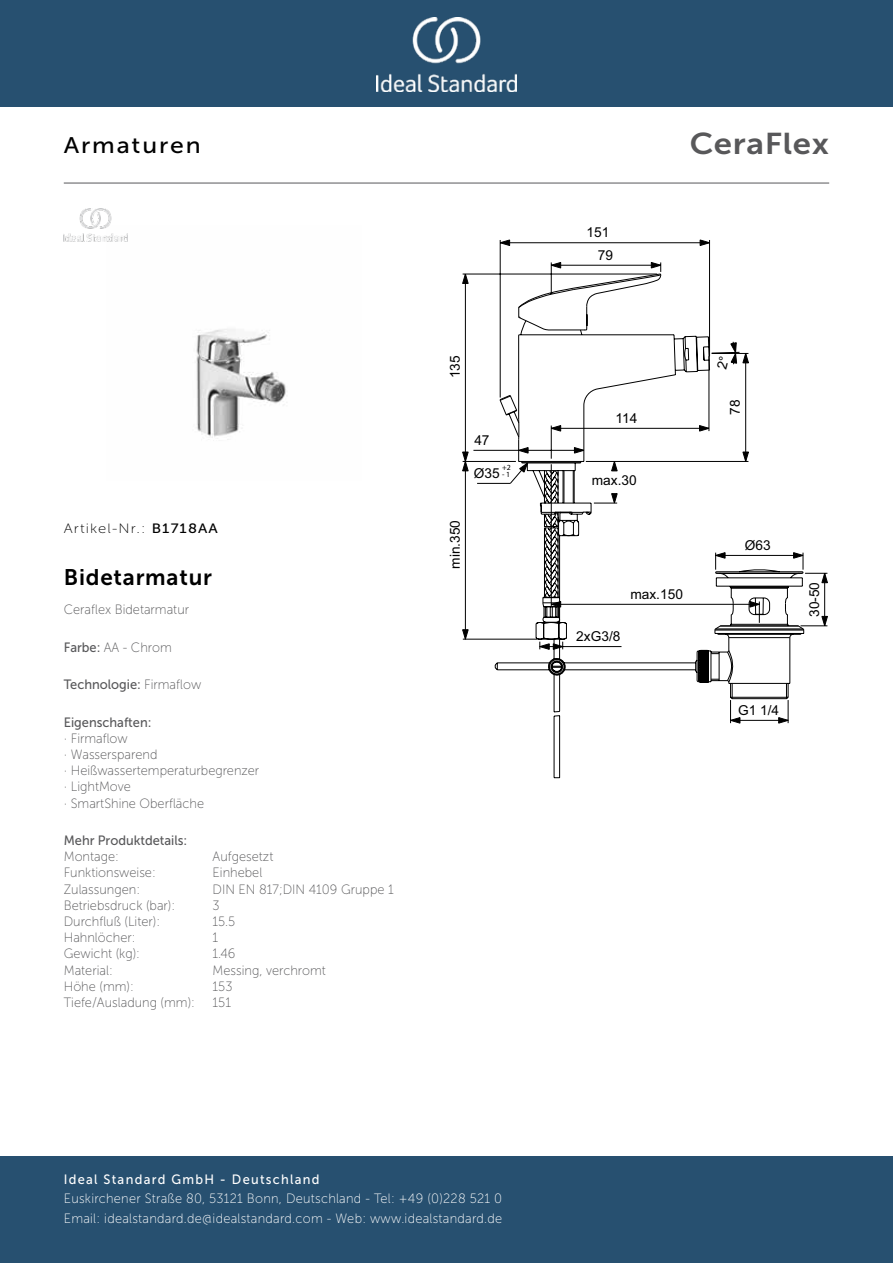
<style>
.page{position:relative;width:893px;height:1263px;background:#fff}
.page>*{position:absolute;margin:0;border:0;box-sizing:border-box;transform-origin:0 0}
._001_Produkttyp{font:30px "Museo Sans 700";letter-spacing:.02em;color:#58585a;scale:1.1 1}
.t1{font:22.5px "Museo Sans 700";letter-spacing:.035em;color:#000}
.t2{font:22.5px "Museo Sans 500";letter-spacing:.075em;color:#000;scale:1.1 1}
.t3{font:13.65px "Arial";color:#000}
.t4{font:13.5px/19.5px "Museo Sans 100";letter-spacing:.02em;color:#fff;scale:.95 1}
.Features{font:13.5px/16.2px "Museo Sans 100";color:#58585a;scale:.95 1}
.Technology{font:13.5px "Museo Sans 500";color:#58585a;scale:.95 1}
.Accreditations{font:13.5px "Museo Sans 100";color:#58585a;scale:.95 1}
.t5{font:13.5px "Museo Sans 500";letter-spacing:.1em;color:#fff;scale:.95 1}
.Material{font:13.5px "Museo Sans 100";color:#58585a;scale:.95 1}
.Operation_Type{font:13.5px "Museo Sans 100";color:#58585a;scale:.95 1}
.Depth__mm{font:13.5px "Museo Sans 100";color:#58585a;scale:.95 1}
.Flow_Rate__litre{font:13.5px "Museo Sans 100";color:#58585a;scale:.95 1}
.Marketing_Descriptio{font:13.5px "Museo Sans 100";color:#58585a;scale:.95 1}
.Operation_Pressure{font:13.5px "Museo Sans 100";color:#58585a;scale:.95 1}
.t6{font:13.5px "Museo Sans 100";letter-spacing:.075em;color:#000;scale:1.1 1}
.Mounting{font:13.5px "Museo Sans 100";color:#58585a;scale:.95 1}
.Net_Weight__kg{font:13.5px "Museo Sans 100";color:#58585a;scale:.95 1}
.Colour{font:13.5px "Museo Sans 100";color:#58585a;scale:.95 1}
.Tap_Holes{font:13.5px "Museo Sans 100";color:#58585a;scale:.95 1}
.Height__mm{font:13.5px "Museo Sans 100";color:#58585a;scale:.95 1}
.t7{font:7.8px "Myriad Pro";color:#000}
.s1{font-family:"Museo Sans 500"}
.s2{font-family:"Museo Sans 100"}
</style>
<div class="page">
<div style="left:0;top:1157px;width:893px;height:106px;background:#275070"></div>
<div style="left:0;top:0;width:893px;height:107px;background:#275070"></div>
<img style="left:376px;top:18px;width:141px;height:73px">
<hr style="left:64px;top:183px;width:765px;height:1px;background:#58585a">
<img style="left:196px;top:329px;width:90px;height:111px">
<svg style="left:462px;top:239px;width:366px;height:485px"></svg>
<svg style="left:510px;top:262px;width:151px;height:516px"></svg>
<hr style="left:477px;top:483px;width:33px;height:1px;background:#000">
<svg style="left:749px;top:601px;width:11px;height:8px"></svg>
<img style="left:64px;top:208px;width:64px;height:34px">
<svg style="left:717px;top:342px;width:32px;height:28px"></svg>
<p class="t2" style="left:64px;top:133px;width:126px">Armaturen</p>
<p class="_001_Produkttyp" style="left:690px;top:127px;width:128px">CeraFlex</p>
<p class="t3" style="left:586px;top:223px;width:24px">151</p>
<p class="t6" style="left:64px;top:521px;width:142px">Artikel-Nr.: <span class="s1">B1718AA</span></p>
<p class="t1" style="left:64px;top:565px;width:150px">Bidetarmatur</p>
<p class="Marketing_Descriptio" style="left:64px;top:602px;width:133px">Ceraflex Bidetarmatur</p>
<p class="Colour" style="left:64px;top:640px;width:115px"><span class="s1">Farbe:</span> AA - Chrom</p>
<p class="Technology" style="left:64px;top:677px;width:146px">Technologie: <span class="s2">Firmaflow</span></p>
<p class="Features" style="left:64px;top:714px;width:207px"><span class="s1">Eigenschaften:<br></span>· Firmaflow<br>· Wassersparend<br>· Heißwassertemperaturbegrenzer · LightMove<br>· SmartShine Oberfläche</p>
<p class="Technology" style="left:64px;top:833px;width:132px">Mehr Produktdetails:</p>
<p class="Mounting" style="left:64px;top:849px;width:60px">Montage:</p>
<p class="Mounting" style="left:213px;top:849px;width:65px">Aufgesetzt</p>
<p class="Operation_Type" style="left:64px;top:866px;width:98px">Funktionsweise:</p>
<p class="Operation_Type" style="left:213px;top:866px;width:54px">Einhebel</p>
<p class="Accreditations" style="left:64px;top:882px;width:82px">Zulassungen:</p>
<p class="Accreditations" style="left:213px;top:882px;width:192px">DIN EN 817;DIN 4109 Gruppe 1</p>
<p class="Operation_Pressure" style="left:64px;top:898px;width:119px">Betriebsdruck (bar):</p>
<p class="Operation_Pressure" style="left:213px;top:898px;width:9px">3</p>
<p class="Flow_Rate__litre" style="left:64px;top:914px;width:103px">Durchfluß (Liter):</p>
<p class="Flow_Rate__litre" style="left:213px;top:914px;width:25px">15.5</p>
<p class="Tap_Holes" style="left:64px;top:930px;width:77px">Hahnlöcher:</p>
<p class="Tap_Holes" style="left:213px;top:930px;width:7px">1</p>
<p class="Net_Weight__kg" style="left:64px;top:947px;width:82px">Gewicht (kg):</p>
<p class="Net_Weight__kg" style="left:213px;top:947px;width:26px">1.46</p>
<p class="Material" style="left:64px;top:963px;width:53px">Material:</p>
<p class="Material" style="left:213px;top:963px;width:121px">Messing, verchromt</p>
<p class="Height__mm" style="left:64px;top:979px;width:75px">Höhe (mm):</p>
<p class="Height__mm" style="left:213px;top:979px;width:22px">153</p>
<p class="Depth__mm" style="left:64px;top:995px;width:140px">Tiefe/Ausladung (mm):</p>
<p class="Depth__mm" style="left:213px;top:995px;width:21px">151</p>
<p class="t3" style="left:446px;top:378px;width:24px;rotate:-90deg">135</p>
<p class="t3" style="left:474px;top:431px;width:17px">47</p>
<p class="t7" style="left:502px;top:462px;width:10px">+2</p>
<p class="t7" style="left:502px;top:470px;width:10px">- 1</p>
<p class="t3" style="left:474px;top:464px;width:27px">Ø35</p>
<p class="t3" style="left:446px;top:569px;width:50px;rotate:-90deg">min.350</p>
<p class="t5" style="left:64px;top:1172px;width:271px">Ideal Standard GmbH - Deutschland</p>
<p class="t4" style="left:64px;top:1189px;width:463px">Euskirchener Straße 80, 53121 Bonn, Deutschland - Tel: +49 (0)228 521 0<br>Email: idealstandard.de@idealstandard.com - Web: www.idealstandard.de</p>
<p class="t3" style="left:598px;top:246px;width:17px">79</p>
<p class="t3" style="left:615px;top:409px;width:23px">114</p>
<p class="t3" style="left:592px;top:471px;width:46px">max.30</p>
<p class="t3" style="left:630px;top:585px;width:54px">max.150</p>
<p class="t3" style="left:576px;top:627px;width:46px">2xG3/8</p>
<p class="t3" style="left:726px;top:415px;width:17px;rotate:-90deg">78</p>
<p class="t3" style="left:745px;top:536px;width:27px">Ø63</p>
<p class="t3" style="left:805px;top:617px;width:37px;rotate:-90deg">30-50</p>
<p class="t3" style="left:738px;top:701px;width:43px">G1 1/4</p>
</div>
